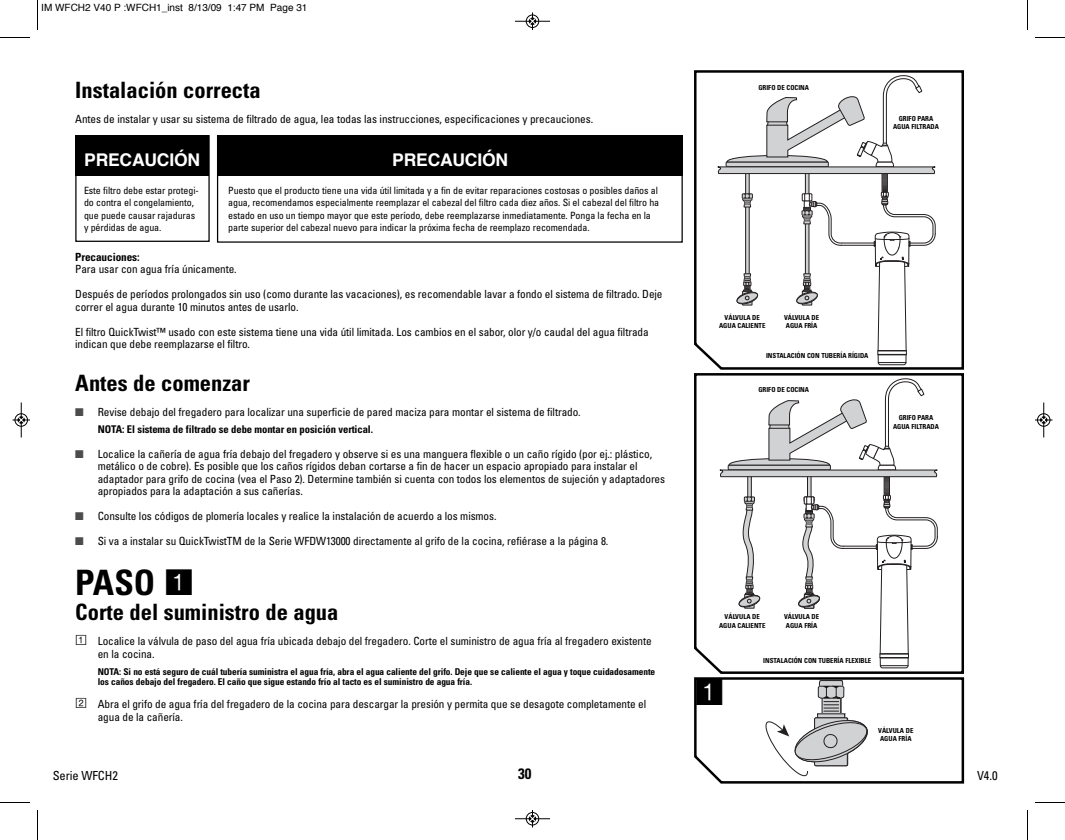
<style>
.page{position:relative;width:1065px;height:840px;background:#fff}
.page>*{position:absolute;margin:0;border:0;box-sizing:border-box;transform-origin:0 0}
.t1{font:35.5px "Square Frame Neg";color:#000}
.t2{font:700 condensed 35px "Univers";color:#000}
.t3{font:700 condensed 22.5px "Univers";color:#000}
.t4{font:700 17.5px "Helvetica";letter-spacing:-.01em;color:#fff}
.t5{font:700 condensed 15px "Univers";color:#000}
.t6{font:condensed 12.5px "Univers";letter-spacing:-.01em;color:#000}
.t7{font:condensed 11.25px/12.5px "Univers";letter-spacing:-.01em;color:#000}
.t8{font:700 condensed 11.25px "Univers";letter-spacing:-.01em;color:#000}
.t9{font:700 condensed 10.62px "Univers";letter-spacing:-.01em;color:#000}
.t10{font:condensed 10px/12.5px "Univers";letter-spacing:-.01em;color:#000}
.t11{font:10px "Helvetica";color:#000}
.t12{font:700 condensed 9.38px/10.6px "Univers";letter-spacing:-.01em;color:#000}
.t13{font:700 condensed 6.88px/8.2px "Univers";color:#000;text-align:center}
.s1{color:#4c4c4c}
.s2{font-family:"Square Frame Neg";font-weight:400;font-stretch:normal}
.s3{font-family:"Square Frame";font-stretch:normal;font-size:13.75px}
</style>
<div class="page">
<div style="left:75px;top:135px;width:135px;height:107px;border:1px solid #000"></div>
<div style="left:75px;top:135px;width:134px;height:41px;background:#000"></div>
<div style="left:218px;top:135px;width:465px;height:41px;background:#000"></div>
<svg style="left:694px;top:70px;width:270px;height:300px"></svg>
<svg style="left:694px;top:373px;width:270px;height:301px"></svg>
<svg style="left:694px;top:677px;width:270px;height:107px"></svg>
<div style="left:698px;top:680px;width:23px;height:23px;background:#fff"></div>
<hr style="left:37px;top:0;width:1px;height:30px;background:#000">
<hr style="left:0;top:37px;width:30px;height:1px;background:#000">
<hr style="left:1027px;top:0;width:1px;height:30px;background:#000">
<hr style="left:1035px;top:37px;width:30px;height:1px;background:#000">
<hr style="left:37px;top:810px;width:1px;height:30px;background:#000">
<hr style="left:0;top:802px;width:30px;height:1px;background:#000">
<hr style="left:1027px;top:810px;width:1px;height:30px;background:#000">
<hr style="left:1035px;top:802px;width:30px;height:1px;background:#000">
<hr style="left:515px;top:21px;width:35px;height:1px;background:#000">
<div style="left:526px;top:15px;width:13px;height:13px;border:1px solid #000;border-radius:50%"></div>
<svg style="left:529px;top:12px;width:7px;height:18px"></svg>
<hr style="left:515px;top:819px;width:35px;height:1px;background:#000">
<div style="left:526px;top:812px;width:13px;height:13px;border:1px solid #000;border-radius:50%"></div>
<svg style="left:529px;top:810px;width:7px;height:18px"></svg>
<div style="left:15px;top:413px;width:13px;height:14px;border:1px solid #fff;border-radius:50%"></div>
<hr style="left:21px;top:402px;width:1px;height:36px;background:#000">
<div style="left:15px;top:414px;width:13px;height:12px;border:1px solid #000;border-radius:50%"></div>
<svg style="left:12px;top:417px;width:18px;height:6px"></svg>
<div style="left:1037px;top:413px;width:13px;height:14px;border:1px solid #fff;border-radius:50%"></div>
<hr style="left:1044px;top:402px;width:1px;height:36px;background:#000">
<div style="left:1037px;top:414px;width:13px;height:12px;border:1px solid #000;border-radius:50%"></div>
<svg style="left:1035px;top:417px;width:17px;height:6px"></svg>
<p class="t11" style="left:41px;top:4px;width:268px">IM WFCH2 V40 P :WFCH1_inst 8/13/09 1:47 PM Page 31</p>
<h3 class="t3" style="left:75px;top:82px;width:187px">Instalación correcta</h3>
<p class="t7" style="left:75px;top:114px;width:519px">Antes de instalar y usar su sistema de filtrado de agua, lea todas las instrucciones, especificaciones y precauciones.</p>
<h3 class="t4" style="left:84px;top:152px;width:117px">PRECAUCIÓN</h3>
<p class="t10" style="left:84px;top:185px;width:116px">Este filtro debe estar protegi&shy;do contra el congelamiento, que puede causar rajaduras y pérdidas de agua.</p>
<h3 class="t4" style="left:392px;top:152px;width:117px">PRECAUCIÓN</h3>
<p class="t10" style="left:228px;top:185px;width:433px">Puesto que el producto tiene una vida útil limitada y a fin de evitar reparaciones costosas o posibles daños al agua, recomendamos especialmente reemplazar el cabezal del filtro cada diez años. Si el cabezal del filtro ha estado en uso un tiempo mayor que este período, debe reemplazarse inmediatamente. Ponga la fecha en la parte superior del cabezal nuevo para indicar la próxima fecha de reemplazo recomendada.</p>
<p class="t8" style="left:75px;top:253px;width:66px">Precauciones:</p>
<p class="t7" style="left:75px;top:264px;width:163px">Para usar con agua fría únicamente.</p>
<p class="t7" style="left:75px;top:289px;width:589px">Después de períodos prolongados sin uso (como durante las vacaciones), es recomendable lavar a fondo el sistema de filtrado. Deje correr el agua durante 10 minutos antes de usarlo.</p>
<p class="t7" style="left:75px;top:327px;width:575px">El filtro QuickTwist™ usado con este sistema tiene una vida útil limitada. Los cambios en el sabor, olor y/o caudal del agua filtrada indican que debe reemplazarse el filtro.</p>
<h3 class="t3" style="left:75px;top:375px;width:176px">Antes de comenzar</h3>
<p class="t7" style="left:75px;top:407px;width:507px"><span class="s1">■</span> Revise debajo del fregadero para localizar una superficie de pared maciza para montar el sistema de filtrado.</p>
<p class="t9" style="left:98px;top:425px;width:277px">NOTA: El sistema de filtrado se debe montar en posición vertical.</p>
<p class="t7" style="left:98px;top:448px;width:569px;text-indent:-22px"><span class="s1">■</span> Localice la cañería de agua fría debajo del fregadero y observe si es una manguera flexible o un caño rígido (por ej.: plástico, metálico o de cobre). Es posible que los caños rígidos deban cortarse a fin de hacer un espacio apropiado para instalar el adaptador para grifo de cocina (vea el Paso 2). Determine también si cuenta con todos los elementos de sujeción y adaptadores apropiados para la adaptación a sus cañerías.</p>
<p class="t7" style="left:75px;top:511px;width:423px"><span class="s1">■</span> Consulte los códigos de plomería locales y realice la instalación de acuerdo a los mismos.</p>
<p class="t7" style="left:75px;top:536px;width:535px"><span class="s1">■</span> Si va a instalar su QuickTwistTM de la Serie WFDW13000 directamente al grifo de la cocina, refiérase a la página 8.</p>
<h2 class="t2" style="left:75px;top:570px;width:121px">PASO <span class="s2">1</span></h2>
<h3 class="t3" style="left:75px;top:604px;width:265px">Corte del suministro de agua</h3>
<p class="t7" style="left:98px;top:636px;width:556px;text-indent:-22px"><span class="s3">1</span> Localice la válvula de paso del agua fría ubicada debajo del fregadero. Corte el suministro de agua fría al fregadero existente en la cocina.</p>
<p class="t12" style="left:98px;top:667px;width:559px">NOTA: Si no está seguro de cuál tubería suministra el agua fría, abra el agua caliente del grifo. Deje que se caliente el agua y toque cuidadosamente los caños debajo del fregadero. El caño que sigue estando frío al tacto es el suministro de agua fría.</p>
<p class="t7" style="left:98px;top:699px;width:550px;text-indent:-22px"><span class="s3">2</span> Abra el grifo de agua fría del fregadero de la cocina para descargar la presión y permita que se desagote completamente el agua de la cañería.</p>
<p class="t13" style="left:758px;top:84px;width:52px">GRIFO DE COCINA</p>
<p class="t13" style="left:893px;top:115px;width:47px">GRIFO PARA<br>AGUA FILTRADA</p>
<p class="t13" style="left:719px;top:314px;width:48px">VÁLVULA DE<br>AGUA CALIENTE</p>
<p class="t13" style="left:784px;top:314px;width:37px;text-align:left">VÁLVULA DE<br>AGUA FRÍA</p>
<p class="t13" style="left:766px;top:352px;width:104px">INSTALACIÓN CON TUBERÍA RÍGIDA</p>
<p class="t13" style="left:758px;top:386px;width:52px">GRIFO DE COCINA</p>
<p class="t13" style="left:893px;top:414px;width:47px">GRIFO PARA<br>AGUA FILTRADA</p>
<p class="t13" style="left:719px;top:613px;width:48px">VÁLVULA DE<br>AGUA CALIENTE</p>
<p class="t13" style="left:784px;top:613px;width:37px;text-align:left">VÁLVULA DE<br>AGUA FRÍA</p>
<h1 class="t1" style="left:694px;top:672px;width:33px">1</h1>
<p class="t13" style="left:763px;top:657px;width:110px">INSTALACIÓN CON TUBERÍA FLEXIBLE</p>
<p class="t13" style="left:878px;top:727px;width:37px;text-align:left">VÁLVULA DE<br>AGUA FRÍA</p>
<p class="t6" style="left:53px;top:771px;width:67px">Serie WFCH2</p>
<h3 class="t5" style="left:518px;top:768px;width:15px">30</h3>
<p class="t6" style="left:977px;top:771px;width:22px">V4.0</p>
</div>
